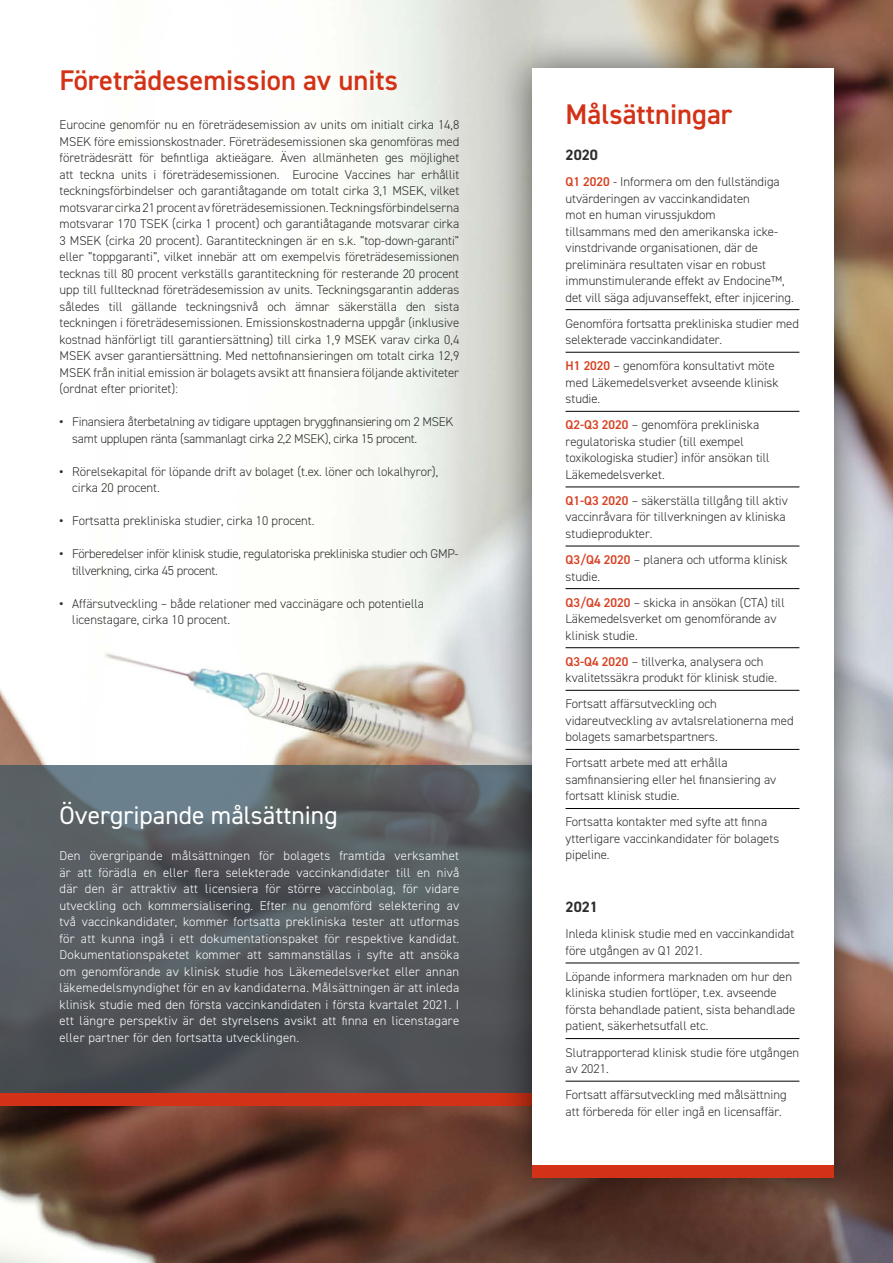
<style>
.page{position:relative;width:893px;height:1263px;background:#fff}
.page>*{position:absolute;margin:0;border:0;box-sizing:border-box;transform-origin:0 0}
.t1{font:600 28.5px "DIN2014";color:#d33216}
.t2{font:25.5px "DIN2014";color:#fff}
.t3{font:700 15px "DIN2014";color:#2d2d2c}
.t4{font:300 12.75px/16.5px "DIN2014";color:#2d2d2c}
.t5{font:300 12.75px/16.5px "DIN2014";letter-spacing:.02em;color:#fff;text-align:justify}
.t6{font:300 12.75px/16.5px "DIN2014";letter-spacing:-.02em;color:#2d2d2c}
.s1{font-weight:700}
.s2{font-weight:600;color:#d63f20}
</style>
<div class="page">
<img style="left:0;top:0;width:893px;height:1263px">
<svg style="left:0;top:765px;width:494px;height:328px;background:#54595e"></svg>
<div style="left:0;top:1093px;width:553px;height:13px;background:#d33216"></div>
<div style="left:494px;top:30px;width:378px;height:1186px;background:#000;opacity:.6"></div>
<div style="left:531px;top:68px;width:302px;height:1110px;background:#fff"></div>
<hr style="left:566px;top:309px;width:233px;height:1px;background:#000">
<hr style="left:566px;top:352px;width:233px;height:1px;background:#000">
<hr style="left:566px;top:411px;width:233px;height:1px;background:#000">
<hr style="left:566px;top:486px;width:233px;height:1px;background:#000">
<hr style="left:566px;top:546px;width:233px;height:1px;background:#000">
<hr style="left:566px;top:588px;width:233px;height:1px;background:#000">
<hr style="left:566px;top:647px;width:233px;height:1px;background:#000">
<hr style="left:566px;top:690px;width:233px;height:1px;background:#000">
<hr style="left:566px;top:749px;width:233px;height:1px;background:#000">
<hr style="left:566px;top:808px;width:233px;height:1px;background:#000">
<hr style="left:566px;top:962px;width:233px;height:1px;background:#000">
<hr style="left:566px;top:1038px;width:233px;height:1px;background:#000">
<hr style="left:566px;top:1081px;width:233px;height:1px;background:#000">
<div style="left:531px;top:1165px;width:302px;height:13px;background:#d33216"></div>
<h1 class="t1" style="left:60px;top:62px;width:340px">Företrädesemission av units</h1>
<p class="t4" style="left:60px;top:116px;width:401px;text-align:justify">Eurocine genomför nu en företrädesemission av units om initialt cirka 14,8<br>MSEK före emissionskostnader. Företrädesemissionen ska genomföras med företrädesrätt för befintliga aktieägare. Även allmänheten ges möjlighet att teckna units i företrädesemissionen. Eurocine Vaccines har erhållit teckningsförbindelser och garantiåtagande om totalt cirka 3,1 MSEK, vilket motsvarar cirka 21 procent av företrädesemissionen. Teckningsförbindelserna motsvarar 170 TSEK (cirka 1 procent) och garantiåtagande motsvarar cirka 3 MSEK (cirka 20 procent). Garantiteckningen är en s.k. ”top-down-garanti” eller ”toppgaranti”, vilket innebär att om exempelvis företrädesemissionen tecknas till 80 procent verkställs garantiteckning för resterande 20 procent upp till fulltecknad företrädesemission av units. Teckningsgarantin adderas således till gällande teckningsnivå och ämnar säkerställa den sista teckningen i företrädesemissionen. Emissionskostnaderna uppgår (inklusive kostnad hänförligt till garantiersättning) till cirka 1,9 MSEK varav cirka 0,4<br>MSEK avser garantiersättning. Med nettofinansieringen om totalt cirka 12,9<br>MSEK från initial emission är bolagets avsikt att finansiera följande aktiviteter (ordnat efter prioritet):</p>
<p class="t6" style="left:72px;top:413px;width:383px;text-indent:-13px"><span class="s1">•</span> Finansiera återbetalning av tidigare upptagen bryggfinansiering om 2 MSEK samt upplupen ränta (sammanlagt cirka 2,2 MSEK), cirka 15 procent.</p>
<p class="t4" style="left:72px;top:463px;width:368px;text-indent:-13px"><span class="s1">•</span> Rörelsekapital för löpande drift av bolaget (t.ex. löner och lokalhyror), cirka 20 procent.</p>
<p class="t4" style="left:60px;top:512px;width:256px"><span class="s1">•</span> Fortsatta prekliniska studier, cirka 10 procent.</p>
<p class="t6" style="left:72px;top:545px;width:388px;text-indent:-13px"><span class="s1">•</span> Förberedelser inför klinisk studie, regulatoriska prekliniska studier och GMP&shy;tillverkning, cirka 45 procent.</p>
<p class="t4" style="left:72px;top:595px;width:353px;text-indent:-13px"><span class="s1">•</span> Affärsutveckling – både relationer med vaccinägare och potentiella licenstagare, cirka 10 procent.</p>
<h2 class="t2" style="left:60px;top:799px;width:280px">Övergripande målsättning</h2>
<p class="t5" style="left:60px;top:848px;width:401px">Den övergripande målsättningen för bolagets framtida verksamhet är att förädla en eller flera selekterade vaccinkandidater till en nivå där den är attraktiv att licensiera för större vaccinbolag, för vidare utveckling och kommersialisering. Efter nu genomförd selektering av två vaccinkandidater, kommer fortsatta prekliniska tester att utformas för att kunna ingå i ett dokumentationspaket för respektive kandidat.<br>Dokumentationspaketet kommer att sammanställas i syfte att ansöka om genomförande av klinisk studie hos Läkemedelsverket eller annan läkemedelsmyndighet för en av kandidaterna. Målsättningen är att inleda klinisk studie med den första vaccinkandidaten i första kvartalet 2021. I ett längre perspektiv är det styrelsens avsikt att finna en licenstagare eller partner för den fortsatta utvecklingen.</p>
<h1 class="t1" style="left:566px;top:96px;width:168px">Målsättningar</h1>
<p class="t3" style="left:566px;top:145px;width:34px">2020</p>
<p class="t4" style="left:566px;top:173px;width:230px"><span class="s2">Q1 2020</span> - Informera om den fullständiga utvärderingen av vaccinkandidaten<br>mot en human virussjukdom<br>tillsammans med den amerikanska icke&shy;vinstdrivande organisationen, där de preliminära resultaten visar en robust immunstimulerande effekt av Endocine™, det vill säga adjuvanseffekt, efter injicering.</p>
<p class="t4" style="left:566px;top:315px;width:235px">Genomföra fortsatta prekliniska studier med selekterade vaccinkandidater.</p>
<p class="t4" style="left:566px;top:358px;width:215px"><span class="s2">H1 2020</span> – genomföra konsultativt möte med Läkemedelsverket avseende klinisk studie.</p>
<p class="t4" style="left:566px;top:417px;width:206px"><span class="s2">Q2-Q3 2020</span> – genomföra prekliniska regulatoriska studier (till exempel toxikologiska studier) inför ansökan till Läkemedelsverket.</p>
<p class="t4" style="left:566px;top:492px;width:224px"><span class="s2">Q1-Q3 2020</span> – säkerställa tillgång till aktiv vaccinråvara för tillverkningen av kliniska studieprodukter.</p>
<p class="t4" style="left:566px;top:551px;width:224px"><span class="s2">Q3/Q4 2020</span> – planera och utforma klinisk studie.</p>
<p class="t4" style="left:566px;top:594px;width:221px"><span class="s2">Q3/Q4 2020</span> – skicka in ansökan (CTA) till<br>Läkemedelsverket om genomförande av klinisk studie.</p>
<p class="t4" style="left:566px;top:653px;width:213px"><span class="s2">Q3-Q4 2020</span> – tillverka, analysera och kvalitetssäkra produkt för klinisk studie.</p>
<p class="t4" style="left:566px;top:696px;width:230px">Fortsatt affärsutveckling och vidareutveckling av avtalsrelationerna med bolagets samarbetspartners.</p>
<p class="t4" style="left:566px;top:755px;width:212px">Fortsatt arbete med att erhålla samfinansiering eller hel finansiering av fortsatt klinisk studie.</p>
<p class="t4" style="left:566px;top:814px;width:215px">Fortsatta kontakter med syfte att finna ytterligare vaccinkandidater för bolagets pipeline.</p>
<p class="t3" style="left:566px;top:897px;width:34px">2021</p>
<p class="t4" style="left:566px;top:926px;width:230px">Inleda klinisk studie med en vaccinkandidat före utgången av Q1 2021.</p>
<p class="t4" style="left:566px;top:968px;width:231px">Löpande informera marknaden om hur den kliniska studien fortlöper, t.ex. avseende första behandlade patient, sista behandlade patient, säkerhetsutfall etc.</p>
<p class="t4" style="left:566px;top:1044px;width:235px">Slutrapporterad klinisk studie före utgången av 2021.</p>
<p class="t4" style="left:566px;top:1086px;width:223px">Fortsatt affärsutveckling med målsättning att förbereda för eller ingå en licensaffär.</p>
</div>
